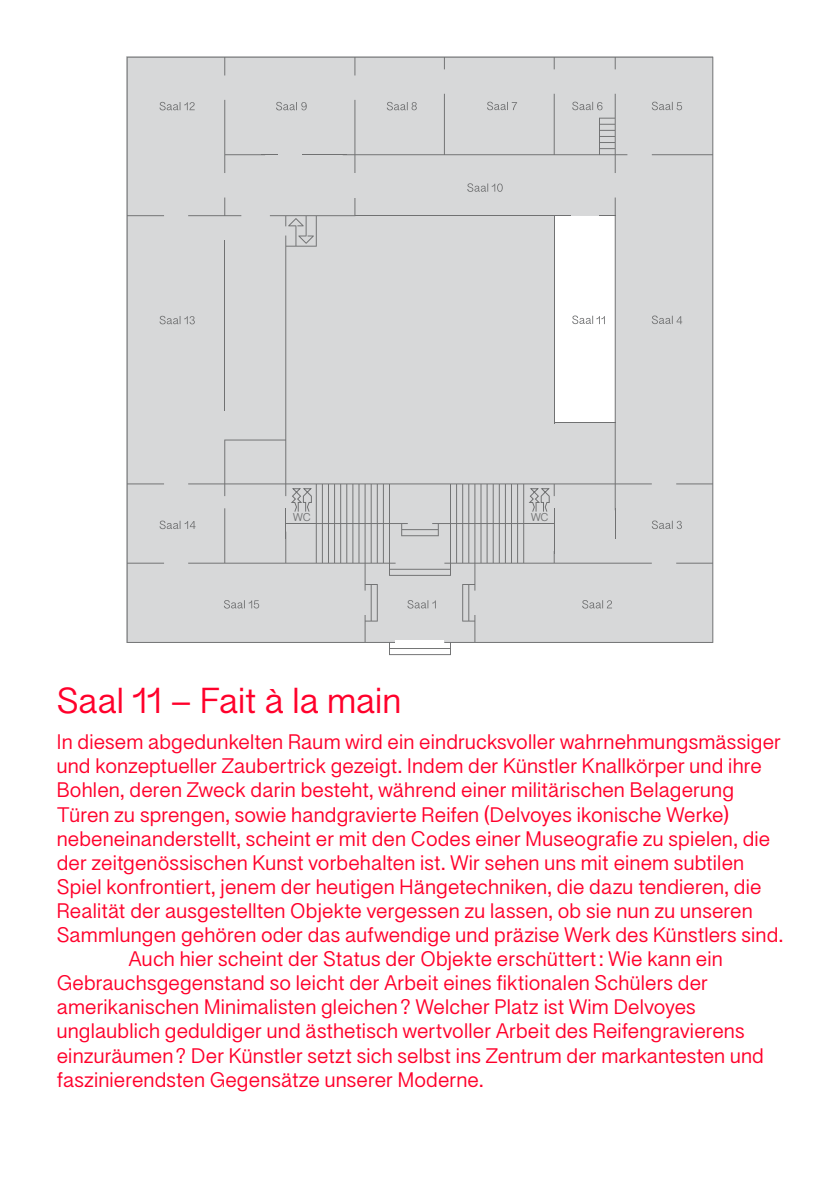
<style>
.page{position:relative;width:840px;height:1191px;background:#fff}
.page>*{position:absolute;margin:0;border:0;box-sizing:border-box;transform-origin:0 0}
.t1{font:36px "MAH Sans";color:#ff002b}
.t2{font:21px "MAH Sans";letter-spacing:.01em;color:#ff002b}
.t3{font:11.4px "MAH Sans";color:#707172}
</style>
<div class="page">
<svg style="left:127px;top:57px;width:586px;height:598px;background:#d6d7d8"></svg>
<div style="left:352px;top:173px;width:6px;height:24px;background:#d7d8d9"></div>
<div style="left:395px;top:640px;width:49px;height:5px;background:#fff"></div>
<hr style="left:285px;top:523px;width:30px;height:1px;background:#707172">
<hr style="left:524px;top:523px;width:30px;height:1px;background:#707172">
<svg style="left:553px;top:215px;width:17px;height:1px"></svg>
<svg style="left:290px;top:488px;width:22px;height:24px"></svg>
<svg style="left:527px;top:488px;width:23px;height:24px"></svg>
<svg style="left:159px;top:102px;width:35px;height:8px"></svg>
<div style="left:224px;top:100px;width:82px;height:73px;background:#d7d8d9"></div>
<svg style="left:386px;top:102px;width:30px;height:8px"></svg>
<svg style="left:486px;top:102px;width:31px;height:8px"></svg>
<svg style="left:572px;top:102px;width:30px;height:8px"></svg>
<svg style="left:651px;top:102px;width:30px;height:8px"></svg>
<svg style="left:572px;top:315px;width:32px;height:9px"></svg>
<svg style="left:651px;top:315px;width:31px;height:9px"></svg>
<svg style="left:651px;top:520px;width:30px;height:9px"></svg>
<svg style="left:581px;top:600px;width:30px;height:8px"></svg>
<svg style="left:407px;top:600px;width:28px;height:8px"></svg>
<svg style="left:159px;top:520px;width:36px;height:9px"></svg>
<svg style="left:159px;top:316px;width:36px;height:8px"></svg>
<svg style="left:467px;top:183px;width:34px;height:9px"></svg>
<svg style="left:224px;top:600px;width:35px;height:8px"></svg>
<p class="t3" style="left:293px;top:511px;width:19px">WC</p>
<p class="t3" style="left:530px;top:511px;width:19px">WC</p>
<h1 class="t1" style="left:57px;top:681px;width:346px">Saal 11 – Fait à la main</h1>
<p class="t2" style="left:57px;top:730px;width:725px">In diesem abgedunkelten Raum wird ein eindrucksvoller wahrnehmungsmässiger</p>
<p class="t2" style="left:57px;top:754px;width:706px">und konzeptueller Zaubertrick gezeigt. Indem der Künstler Knallkörper und ihre</p>
<p class="t2" style="left:57px;top:778px;width:678px">Bohlen, deren Zweck darin besteht, während einer militärischen Belagerung</p>
<p class="t2" style="left:57px;top:803px;width:673px">Türen zu sprengen, sowie handgravierte Reifen (Delvoyes ikonische Werke)</p>
<p class="t2" style="left:57px;top:827px;width:714px">nebeneinanderstellt, scheint er mit den Codes einer Museografie zu spielen, die</p>
<p class="t2" style="left:57px;top:851px;width:688px">der zeitgenössischen Kunst vorbehalten ist. Wir sehen uns mit einem subtilen</p>
<p class="t2" style="left:57px;top:875px;width:705px">Spiel konfrontiert, jenem der heutigen Hängetechniken, die dazu tendieren, die</p>
<p class="t2" style="left:57px;top:899px;width:696px">Realität der ausgestellten Objekte vergessen zu lassen, ob sie nun zu unseren</p>
<p class="t2" style="left:57px;top:923px;width:727px">Sammlungen gehören oder das aufwendige und präzise Werk des Künstlers sind.</p>
<p class="t2" style="left:129px;top:947px;width:595px">Auch hier scheint der Status der Objekte erschüttert: Wie kann ein</p>
<p class="t2" style="left:57px;top:971px;width:652px">Gebrauchsgegenstand so leicht der Arbeit eines fiktionalen Schülers der</p>
<p class="t2" style="left:57px;top:995px;width:640px">amerikanischen Minimalisten gleichen? Welcher Platz ist Wim Delvoyes</p>
<p class="t2" style="left:57px;top:1019px;width:688px">unglaublich geduldiger und ästhetisch wertvoller Arbeit des Reifengravierens</p>
<p class="t2" style="left:57px;top:1043px;width:708px">einzuräumen? Der Künstler setzt sich selbst ins Zentrum der markantesten und</p>
<p class="t2" style="left:57px;top:1068px;width:428px">faszinierendsten Gegensätze unserer Moderne.</p>
</div>
